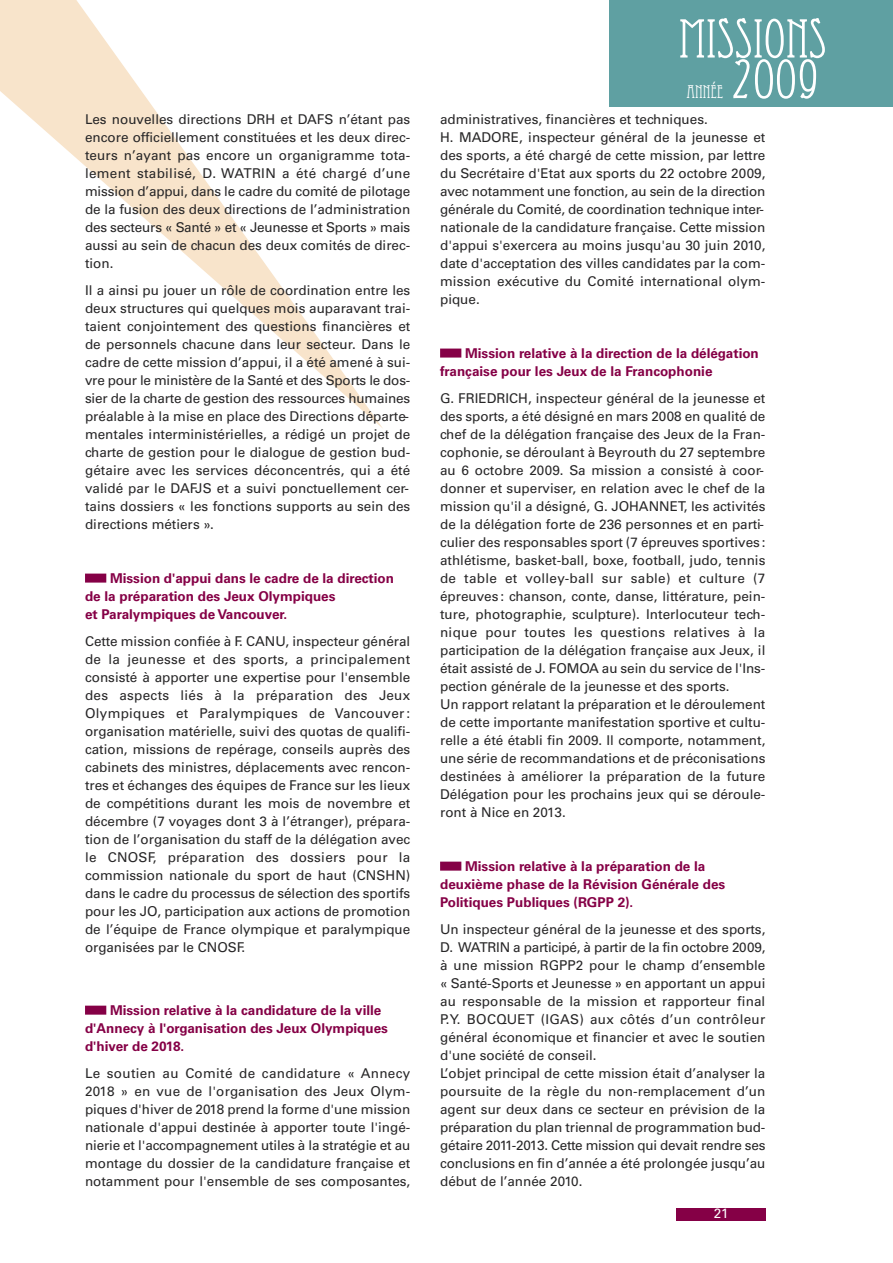
<style>
.page{position:relative;width:893px;height:1263px;background:#fff}
.page>*{position:absolute;margin:0;border:0;box-sizing:border-box;transform-origin:0 0}
.t1{font:54px "Eccentric Std";color:#fff}
.t2{font:18px "Eccentric Std";color:#fff}
.t3{font:13.5px/18px "Univers";color:#272627;text-align:justify}
.t4{font:700 13.5px/18px "Univers";color:#850046}
.t5{font:13.5px "Univers";color:#fff}
</style>
<div class="page">
<svg style="left:0;top:0;width:383px;height:428px"></svg>
<div style="left:440px;top:349px;width:21px;height:9px;background:#850046"></div>
<div style="left:440px;top:862px;width:21px;height:9px;background:#850046"></div>
<div style="left:85px;top:1006px;width:21px;height:9px;background:#850046"></div>
<div style="left:85px;top:574px;width:21px;height:9px;background:#850046"></div>
<div style="left:677px;top:1208px;width:89px;height:12px;background:#850046"></div>
<div style="left:609px;top:0;width:284px;height:106px;background:#5fa0a2"></div>
<p class="t3" style="left:85px;top:111px;width:327px">Les nouvelles directions DRH et DAFS n’étant pas encore officiellement constituées et les deux direc&shy;teurs n’ayant pas encore un organigramme tota&shy;lement stabilisé, D. WATRIN a été chargé d’une mission d’appui, dans le cadre du comité de pilotage de la fusion des deux directions de l’administration des secteurs « Santé » et « Jeunesse et Sports » mais aussi au sein de chacun des deux comités de direc&shy;tion.</p>
<p class="t3" style="left:85px;top:282px;width:327px">Il a ainsi pu jouer un rôle de coordination entre les deux structures qui quelques mois auparavant trai&shy;taient conjointement des questions financières et de personnels chacune dans leur secteur. Dans le cadre de cette mission d’appui, il a été amené à sui&shy;vre pour le ministère de la Santé et des Sports le dos&shy;sier de la charte de gestion des ressources humaines préalable à la mise en place des Directions départe&shy;mentales interministérielles, a rédigé un projet de charte de gestion pour le dialogue de gestion bud&shy;gétaire avec les services déconcentrés, qui a été validé par le DAFJS et a suivi ponctuellement cer&shy;tains dossiers « les fonctions supports au sein des directions métiers ».</p>
<p class="t4" style="left:85px;top:570px;width:311px;text-indent:25px">Mission d'appui dans le cadre de la direction de la préparation des Jeux Olympiques<br>et Paralympiques de Vancouver.</p>
<p class="t3" style="left:85px;top:633px;width:327px">Cette mission confiée à F. CANU, inspecteur général de la jeunesse et des sports, a principalement consisté à apporter une expertise pour l'ensemble des aspects liés à la préparation des Jeux Olympiques et Paralympiques de Vancouver: organisation matérielle, suivi des quotas de qualifi&shy;cation, missions de repérage, conseils auprès des cabinets des ministres, déplacements avec rencon&shy;tres et échanges des équipes de France sur les lieux de compétitions durant les mois de novembre et décembre (7 voyages dont 3 à l’étranger), prépara&shy;tion de l’organisation du staff de la délégation avec le CNOSF, préparation des dossiers pour la commission nationale du sport de haut (CNSHN) dans le cadre du processus de sélection des sportifs pour les JO, participation aux actions de promotion de l’équipe de France olympique et paralympique organisées par le CNOSF.</p>
<p class="t4" style="left:85px;top:1002px;width:304px;text-indent:25px">Mission relative à la candidature de la ville d'Annecy à l'organisation des Jeux Olympiques d'hiver de 2018.</p>
<p class="t3" style="left:85px;top:1065px;width:327px">Le soutien au Comité de candidature « Annecy 2018 » en vue de l'organisation des Jeux Olym&shy;piques d'hiver de 2018 prend la forme d'une mission nationale d'appui destinée à apporter toute l'ingé&shy;nierie et l'accompagnement utiles à la stratégie et au montage du dossier de la candidature française et notamment pour l'ensemble de ses composantes,</p>
<h1 class="t1" style="left:679px;top:19px;width:149px">MISSIONS</h1>
<h2 class="t2" style="left:686px;top:85px;width:38px">ANNÉE</h2>
<h1 class="t1" style="left:731px;top:60px;width:89px">2009</h1>
<p class="t3" style="left:440px;top:111px;width:327px;text-align:left">administratives, financières et techniques.<br>H. MADORE, inspecteur général de la jeunesse et des sports, a été chargé de cette mission, par lettre du Secrétaire d'Etat aux sports du 22 octobre 2009, avec notamment une fonction, au sein de la direction générale du Comité, de coordination technique inter&shy;nationale de la candidature française. Cette mission d'appui s'exercera au moins jusqu'au 30 juin 2010, date d'acceptation des villes candidates par la com&shy;mission exécutive du Comité international olym&shy;pique.</p>
<p class="t4" style="left:440px;top:345px;width:320px;text-indent:25px">Mission relative à la direction de la délégation française pour les Jeux de la Francophonie</p>
<p class="t3" style="left:440px;top:390px;width:327px;text-align:left">G. FRIEDRICH, inspecteur général de la jeunesse et des sports, a été désigné en mars 2008 en qualité de chef de la délégation française des Jeux de la Fran&shy;cophonie, se déroulant à Beyrouth du 27 septembre au 6 octobre 2009. Sa mission a consisté à coor&shy;donner et superviser, en relation avec le chef de la mission qu'il a désigné, G. JOHANNET, les activités de la délégation forte de 236 personnes et en parti&shy;culier des responsables sport (7 épreuves sportives : athlétisme, basket-ball, boxe, football, judo, tennis de table et volley-ball sur sable) et culture (7 épreuves : chanson, conte, danse, littérature, pein&shy;ture, photographie, sculpture). Interlocuteur tech&shy;nique pour toutes les questions relatives à la participation de la délégation française aux Jeux, il était assisté de J. FOMOA au sein du service de l'Ins&shy;pection générale de la jeunesse et des sports.<br>Un rapport relatant la préparation et le déroulement de cette importante manifestation sportive et cultu&shy;relle a été établi fin 2009. Il comporte, notamment, une série de recommandations et de préconisations destinées à améliorer la préparation de la future Délégation pour les prochains jeux qui se déroule&shy;ront à Nice en 2013.</p>
<p class="t4" style="left:440px;top:858px;width:287px;text-indent:25px">Mission relative à la préparation de la deuxième phase de la Révision Générale des<br>Politiques Publiques (RGPP 2).</p>
<p class="t3" style="left:440px;top:921px;width:327px;text-align:left">Un inspecteur général de la jeunesse et des sports, D. WATRIN a participé, à partir de la fin octobre 2009, à une mission RGPP2 pour le champ d’ensemble « Santé-Sports et Jeunesse » en apportant un appui au responsable de la mission et rapporteur final P.Y. BOCQUET (IGAS) aux côtés d’un contrôleur général économique et financier et avec le soutien d'une société de conseil.<br>L’objet principal de cette mission était d’analyser la poursuite de la règle du non-remplacement d’un agent sur deux dans ce secteur en prévision de la préparation du plan triennal de programmation bud&shy;gétaire 2011-2013. Cette mission qui devait rendre ses conclusions en fin d’année a été prolongée jusqu’au début de l’année 2010.</p>
<p class="t5" style="left:714px;top:1208px;width:16px">21</p>
</div>
